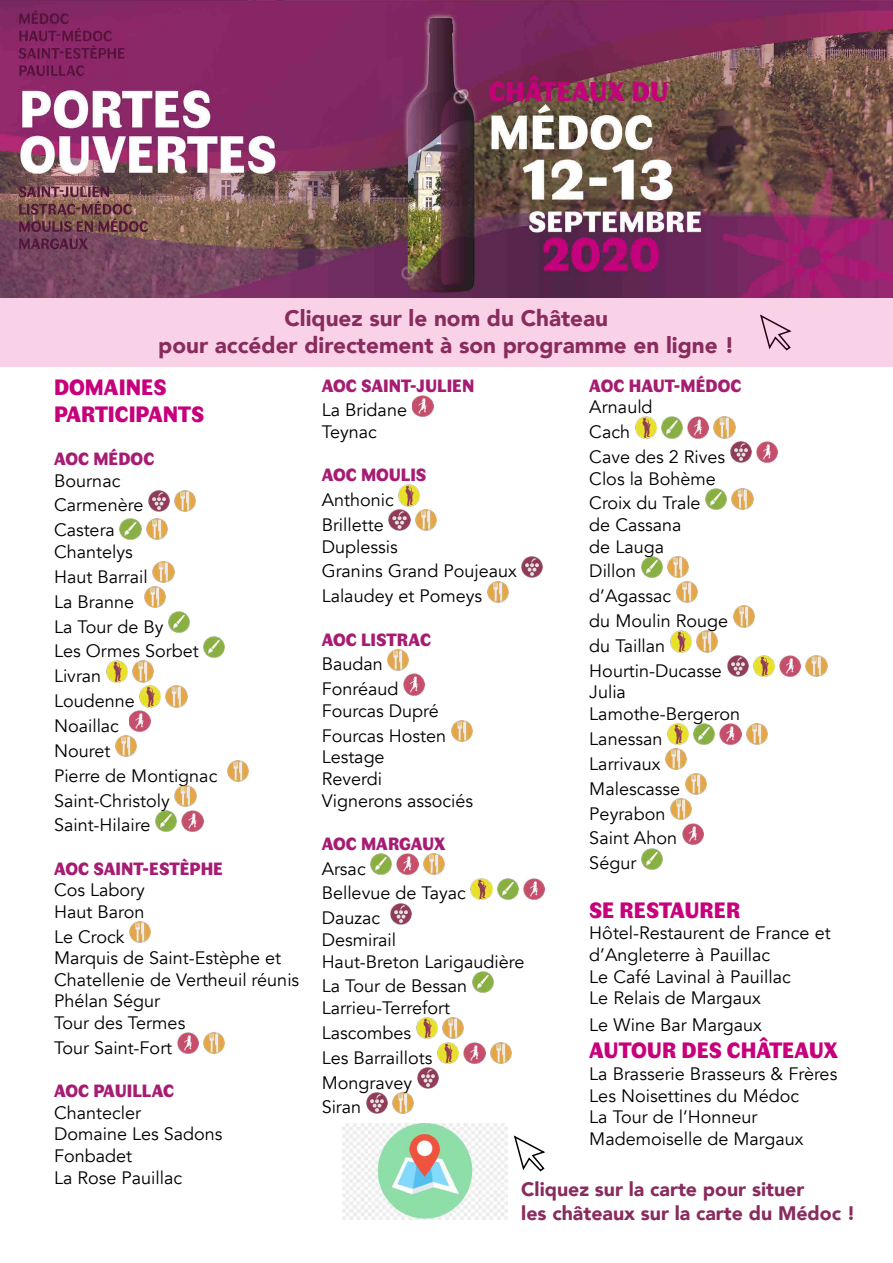
<style>
.page{position:relative;width:893px;height:1263px;background:#fff}
.page>*{position:absolute;margin:0;border:0;box-sizing:border-box;transform-origin:0 0}
.t1{font:900 22.5px/27px "Avenir";color:#882c5d;text-align:center}
.t2{font:900 22.5px/27px "Faune Display";color:#c7017c}
.t3{font:900 19.5px/23.4px "Avenir";color:#882c5d}
.t4{font:18px/24.9px "Avenir";color:#000}
.t5{font:900 18px "Faune Display";color:#a61c72}
</style>
<div class="page">
<img style="left:343px;top:1124px;width:165px;height:95px">
<div style="left:0;top:296px;width:893px;height:71px;background:#fad2e8"></div>
<img style="left:148px;top:490px;width:22px;height:21px">
<img style="left:175px;top:490px;width:21px;height:21px">
<img style="left:120px;top:518px;width:21px;height:21px">
<img style="left:146px;top:518px;width:22px;height:21px">
<img style="left:153px;top:561px;width:21px;height:22px">
<img style="left:144px;top:586px;width:21px;height:22px">
<img style="left:168px;top:611px;width:22px;height:21px">
<img style="left:204px;top:636px;width:21px;height:21px">
<img style="left:106px;top:661px;width:22px;height:21px">
<img style="left:133px;top:661px;width:21px;height:21px">
<img style="left:140px;top:686px;width:21px;height:21px">
<img style="left:166px;top:686px;width:21px;height:21px">
<img style="left:129px;top:711px;width:21px;height:21px">
<img style="left:115px;top:735px;width:22px;height:22px">
<img style="left:227px;top:760px;width:22px;height:22px">
<img style="left:175px;top:785px;width:21px;height:21px">
<img style="left:156px;top:810px;width:21px;height:21px">
<img style="left:182px;top:810px;width:21px;height:21px">
<img style="left:129px;top:921px;width:22px;height:22px">
<img style="left:177px;top:1033px;width:22px;height:21px">
<img style="left:204px;top:1033px;width:21px;height:21px">
<img style="left:412px;top:395px;width:21px;height:21px">
<img style="left:399px;top:485px;width:21px;height:21px">
<img style="left:389px;top:510px;width:21px;height:21px">
<img style="left:415px;top:510px;width:21px;height:21px">
<img style="left:522px;top:556px;width:21px;height:21px">
<img style="left:487px;top:581px;width:21px;height:21px">
<img style="left:388px;top:649px;width:21px;height:21px">
<img style="left:403px;top:674px;width:22px;height:21px">
<img style="left:451px;top:720px;width:21px;height:22px">
<img style="left:371px;top:853px;width:21px;height:21px">
<img style="left:397px;top:853px;width:21px;height:21px">
<img style="left:423px;top:853px;width:21px;height:21px">
<img style="left:471px;top:878px;width:21px;height:21px">
<img style="left:497px;top:878px;width:21px;height:21px">
<img style="left:523px;top:878px;width:21px;height:21px">
<img style="left:390px;top:903px;width:21px;height:21px">
<img style="left:472px;top:971px;width:21px;height:21px">
<img style="left:416px;top:1017px;width:21px;height:22px">
<img style="left:442px;top:1017px;width:22px;height:22px">
<img style="left:438px;top:1042px;width:21px;height:22px">
<img style="left:464px;top:1042px;width:21px;height:22px">
<img style="left:490px;top:1042px;width:21px;height:22px">
<img style="left:417px;top:1067px;width:21px;height:21px">
<img style="left:366px;top:1092px;width:22px;height:21px">
<img style="left:393px;top:1092px;width:21px;height:21px">
<img style="left:635px;top:417px;width:21px;height:21px">
<img style="left:661px;top:417px;width:22px;height:21px">
<img style="left:688px;top:417px;width:21px;height:21px">
<img style="left:714px;top:417px;width:21px;height:21px">
<img style="left:730px;top:442px;width:21px;height:21px">
<img style="left:756px;top:442px;width:22px;height:21px">
<img style="left:706px;top:488px;width:21px;height:21px">
<img style="left:732px;top:488px;width:21px;height:21px">
<img style="left:641px;top:556px;width:22px;height:21px">
<img style="left:668px;top:556px;width:21px;height:21px">
<img style="left:676px;top:581px;width:21px;height:21px">
<img style="left:733px;top:606px;width:21px;height:21px">
<img style="left:670px;top:631px;width:22px;height:21px">
<img style="left:697px;top:631px;width:21px;height:21px">
<img style="left:727px;top:656px;width:21px;height:21px">
<img style="left:753px;top:656px;width:21px;height:21px">
<img style="left:779px;top:656px;width:22px;height:21px">
<img style="left:806px;top:656px;width:21px;height:21px">
<img style="left:667px;top:724px;width:22px;height:21px">
<img style="left:694px;top:724px;width:21px;height:21px">
<img style="left:720px;top:724px;width:21px;height:21px">
<img style="left:746px;top:724px;width:21px;height:21px">
<img style="left:666px;top:748px;width:21px;height:22px">
<img style="left:685px;top:773px;width:21px;height:22px">
<img style="left:670px;top:798px;width:22px;height:21px">
<img style="left:682px;top:823px;width:21px;height:21px">
<img style="left:641px;top:848px;width:22px;height:21px">
<img style="left:0;top:0;width:893px;height:298px">
<svg style="left:760px;top:314px;width:32px;height:37px"></svg>
<svg style="left:513px;top:1135px;width:33px;height:37px"></svg>
<p class="t1" style="left:158px;top:304px;width:578px">Cliquez sur le nom du Château<br>pour accéder directement à son programme en ligne !</p>
<p class="t2" style="left:54px;top:372px;width:152px">DOMAINES<br>PARTICIPANTS</p>
<p class="t5" style="left:54px;top:445px;width:102px">AOC MÉDOC</p>
<p class="t4" style="left:54px;top:468px;width:91px">Bournac<br>Carmenère<br>Castera</p>
<p class="t4" style="left:54px;top:540px;width:165px">Chantelys<br>Haut Barrail<br>La Branne<br>La Tour de By<br>Les Ormes Sorbet<br>Livran<br>Loudenne<br>Noaillac<br>Nouret<br>Pierre de Montignac<br>Saint-Christoly<br>Saint-Hilaire</p>
<p class="t5" style="left:54px;top:855px;width:171px">AOC SAINT-ESTÈPHE</p>
<p class="t4" style="left:54px;top:879px;width:92px;line-height:21.6px">Cos Labory<br>Haut Baron</p>
<p class="t4" style="left:54px;top:926px;width:247px;line-height:21.6px">Le Crock<br>Marquis de Saint-Estèphe et<br>Chatellenie de Vertheuil réunis<br>Phélan Ségur<br>Tour des Termes</p>
<p class="t4" style="left:54px;top:1035px;width:120px">Tour Saint-Fort</p>
<p class="t5" style="left:54px;top:1078px;width:122px">AOC PAUILLAC</p>
<p class="t4" style="left:54px;top:1102px;width:170px;line-height:21.6px">Chantecler<br>Domaine Les Sadons<br>Fonbadet<br>La Rose Pauillac</p>
<p class="t5" style="left:322px;top:372px;width:154px">AOC SAINT-JULIEN</p>
<p class="t4" style="left:322px;top:400px;width:87px;line-height:21.6px">La Bridane<br>Teynac</p>
<p class="t5" style="left:322px;top:462px;width:106px">AOC MOULIS</p>
<p class="t4" style="left:322px;top:488px;width:74px">Anthonic<br>Brillette</p>
<p class="t4" style="left:322px;top:534px;width:197px">Duplessis<br>Granins Grand Poujeaux<br>Lalaudey et Pomeys</p>
<p class="t5" style="left:322px;top:626px;width:111px">AOC LISTRAC</p>
<p class="t4" style="left:322px;top:652px;width:78px">Baudan<br>Fonréaud</p>
<p class="t4" style="left:322px;top:698px;width:126px">Fourcas Dupré<br>Fourcas Hosten</p>
<p class="t4" style="left:322px;top:747px;width:153px;line-height:21.6px">Lestage<br>Reverdi<br>Vignerons associés</p>
<p class="t5" style="left:322px;top:830px;width:126px">AOC MARGAUX</p>
<p class="t4" style="left:322px;top:856px;width:146px">Arsac<br>Bellevue de Tayac<br>Dauzac</p>
<p class="t4" style="left:322px;top:929px;width:204px;line-height:21.6px">Desmirail<br>Haut-Breton Larigaudière</p>
<p class="t4" style="left:322px;top:976px;width:147px;line-height:21.6px">La Tour de Bessan<br>Larrieu-Terrefort</p>
<p class="t4" style="left:322px;top:1020px;width:112px">Lascombes<br>Les Barraillots<br>Mongravey<br>Siran</p>
<p class="t5" style="left:589px;top:372px;width:154px">AOC HAUT-MÉDOC</p>
<p class="t4" style="left:589px;top:395px;width:137px">Arnauld<br>Cach<br>Cave des 2 Rives</p>
<p class="t4" style="left:589px;top:466px;width:128px">Clos la Bohème<br>Croix du Trale</p>
<p class="t4" style="left:589px;top:514px;width:94px;line-height:21.6px">de Cassana de Lauga</p>
<p class="t4" style="left:589px;top:559px;width:140px">Dillon<br>d’Agassac<br>du Moulin Rouge du Taillan<br>Hourtin-Ducasse</p>
<p class="t4" style="left:589px;top:682px;width:152px;line-height:21.6px">Julia<br>Lamothe-Bergeron</p>
<p class="t4" style="left:589px;top:727px;width:92px">Lanessan<br>Larrivaux<br>Malescasse<br>Peyrabon<br>Saint Ahon<br>Ségur</p>
<p class="t2" style="left:589px;top:895px;width:153px">SE RESTAURER</p>
<p class="t4" style="left:589px;top:923px;width:243px;line-height:21.6px">Hôtel-Restaurent de France et d’Angleterre à Pauillac<br>Le Café Lavinal à Pauillac<br>Le Relais de Margaux</p>
<p class="t4" style="left:589px;top:1013px;width:174px">Le Wine Bar Margaux</p>
<p class="t2" style="left:589px;top:1035px;width:250px">AUTOUR DES CHÂTEAUX</p>
<p class="t4" style="left:589px;top:1063px;width:249px;line-height:21.6px">La Brasserie Brasseurs &amp; Frères<br>Les Noisettines du Médoc<br>La Tour de l’Honneur<br>Mademoiselle de Margaux</p>
<p class="t3" style="left:521px;top:1177px;width:336px">Cliquez sur la carte pour situer<br>les châteaux sur la carte du Médoc !</p>
</div>
